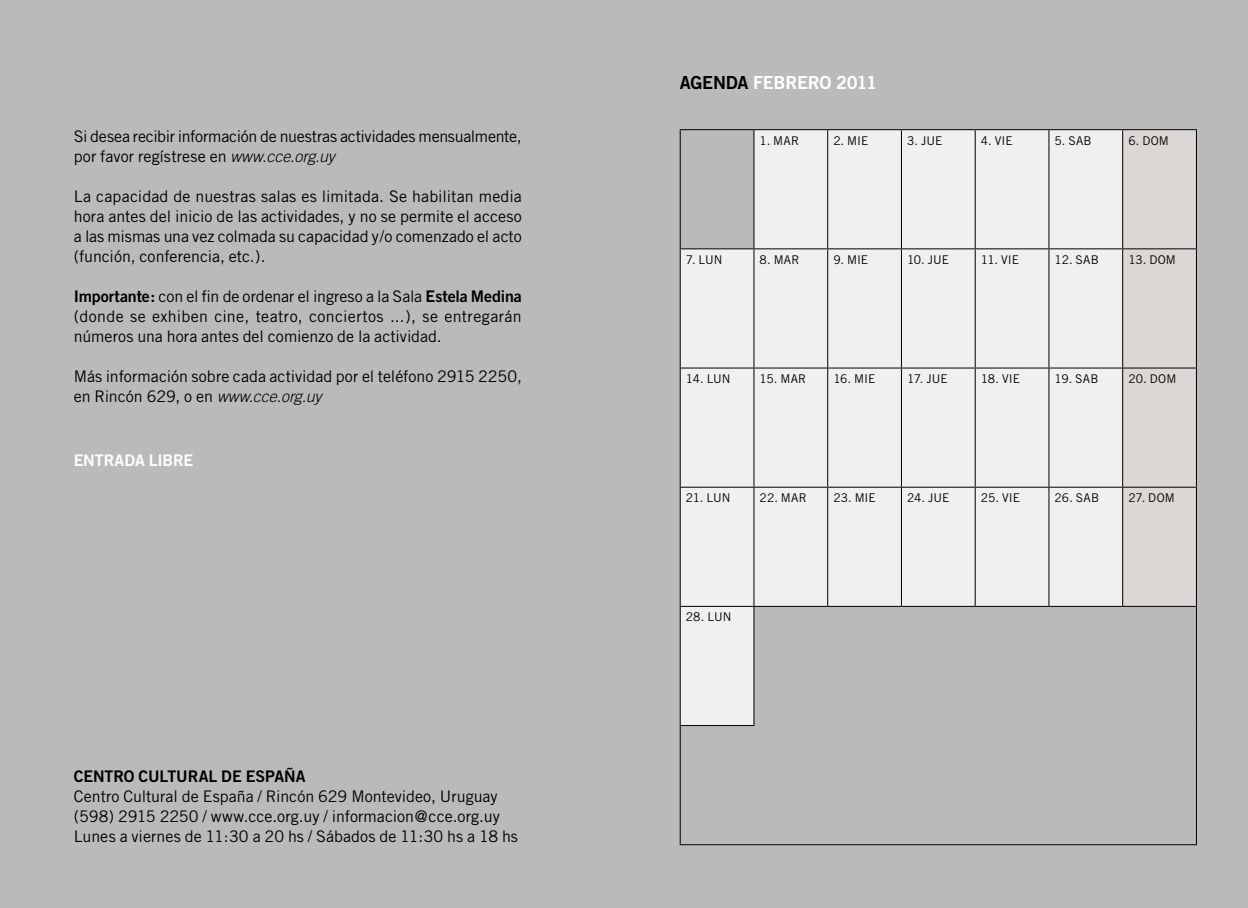
<style>
.page{position:relative;width:1248px;height:908px;background:#fff}
.page>*{position:absolute;margin:0;border:0;box-sizing:border-box;transform-origin:0 0}
.t1{font:18px "Trade Gothic Bold Two";letter-spacing:-.015em;color:#fff}
.t2{font:16px/20px "Trade Gothic";color:#000}
.t3{font:16px "Trade Gothic Bold Two";letter-spacing:-.005em;color:#000}
.t4{font:16px "Trade Gothic Bold Two";color:#fff}
.t5{font:12px "Trade Gothic";letter-spacing:-.005em;color:#000}
.s1{font-weight:300;font-style:italic}
.s2{font-family:"Trade Gothic Bold Two"}
.s3{color:#000}
</style>
<div class="page">
<div style="left:0;top:0;width:1247px;height:907px;background:#bababd"></div>
<svg style="left:680px;top:130px;width:442px;height:595px;fill:#f2f0ef"></svg>
<svg style="left:1123px;top:130px;width:72px;height:475px;background:#d6d1ce"></svg>
<hr style="left:1048px;top:248px;width:74px;height:1px;background:#000">
<hr style="left:679px;top:367px;width:75px;height:1px;background:#000">
<hr style="left:754px;top:248px;width:73px;height:1px;background:#000">
<hr style="left:754px;top:367px;width:73px;height:1px;background:#000">
<hr style="left:827px;top:248px;width:74px;height:1px;background:#000">
<hr style="left:827px;top:367px;width:74px;height:1px;background:#000">
<hr style="left:679px;top:129px;width:75px;height:1px;background:#000">
<hr style="left:754px;top:129px;width:73px;height:1px;background:#000">
<hr style="left:753px;top:130px;width:1px;height:118px;background:#000">
<hr style="left:827px;top:129px;width:74px;height:1px;background:#000">
<hr style="left:827px;top:130px;width:1px;height:118px;background:#000">
<hr style="left:901px;top:129px;width:74px;height:1px;background:#000">
<hr style="left:900px;top:130px;width:1px;height:118px;background:#000">
<hr style="left:975px;top:129px;width:73px;height:1px;background:#000">
<hr style="left:974px;top:130px;width:1px;height:118px;background:#000">
<hr style="left:1048px;top:129px;width:74px;height:1px;background:#000">
<hr style="left:1048px;top:130px;width:1px;height:118px;background:#000">
<hr style="left:1122px;top:129px;width:74px;height:1px;background:#000">
<hr style="left:1122px;top:130px;width:1px;height:118px;background:#000">
<hr style="left:1195px;top:130px;width:1px;height:118px;background:#000">
<hr style="left:679px;top:248px;width:75px;height:1px;background:#000">
<hr style="left:679px;top:249px;width:1px;height:118px;background:#000">
<hr style="left:753px;top:249px;width:1px;height:118px;background:#000">
<hr style="left:827px;top:249px;width:1px;height:118px;background:#000">
<hr style="left:900px;top:249px;width:1px;height:118px;background:#000">
<hr style="left:974px;top:249px;width:1px;height:118px;background:#000">
<hr style="left:1048px;top:249px;width:1px;height:118px;background:#000">
<hr style="left:1122px;top:248px;width:74px;height:1px;background:#000">
<hr style="left:1122px;top:249px;width:1px;height:118px;background:#000">
<hr style="left:1195px;top:249px;width:1px;height:118px;background:#000">
<hr style="left:679px;top:368px;width:1px;height:118px;background:#000">
<hr style="left:753px;top:368px;width:1px;height:118px;background:#000">
<hr style="left:827px;top:368px;width:1px;height:118px;background:#000">
<hr style="left:900px;top:368px;width:1px;height:118px;background:#000">
<hr style="left:974px;top:368px;width:1px;height:118px;background:#000">
<hr style="left:1048px;top:368px;width:1px;height:118px;background:#000">
<hr style="left:1122px;top:367px;width:74px;height:1px;background:#000">
<hr style="left:1122px;top:368px;width:1px;height:118px;background:#000">
<hr style="left:1195px;top:368px;width:1px;height:118px;background:#000">
<hr style="left:679px;top:486px;width:75px;height:1px;background:#000">
<hr style="left:679px;top:487px;width:1px;height:118px;background:#000">
<hr style="left:754px;top:486px;width:73px;height:1px;background:#000">
<hr style="left:753px;top:487px;width:1px;height:118px;background:#000">
<hr style="left:827px;top:486px;width:74px;height:1px;background:#000">
<hr style="left:827px;top:487px;width:1px;height:118px;background:#000">
<hr style="left:901px;top:486px;width:74px;height:1px;background:#000">
<hr style="left:900px;top:487px;width:1px;height:118px;background:#000">
<hr style="left:975px;top:486px;width:73px;height:1px;background:#000">
<hr style="left:974px;top:487px;width:1px;height:118px;background:#000">
<hr style="left:1048px;top:486px;width:74px;height:1px;background:#000">
<hr style="left:1048px;top:487px;width:1px;height:118px;background:#000">
<hr style="left:1122px;top:486px;width:74px;height:1px;background:#000">
<hr style="left:1122px;top:487px;width:1px;height:118px;background:#000">
<hr style="left:1195px;top:487px;width:1px;height:118px;background:#000">
<hr style="left:679px;top:605px;width:75px;height:1px;background:#000">
<hr style="left:679px;top:606px;width:1px;height:118px;background:#000">
<hr style="left:754px;top:605px;width:73px;height:1px;background:#000">
<hr style="left:753px;top:606px;width:1px;height:118px;background:#000">
<hr style="left:1122px;top:605px;width:74px;height:1px;background:#000">
<hr style="left:679px;top:724px;width:75px;height:1px;background:#000">
<hr style="left:679px;top:725px;width:1px;height:118px;background:#000">
<hr style="left:679px;top:130px;width:1px;height:118px;background:#000">
<hr style="left:901px;top:248px;width:74px;height:1px;background:#000">
<hr style="left:901px;top:367px;width:74px;height:1px;background:#000">
<hr style="left:975px;top:248px;width:73px;height:1px;background:#000">
<hr style="left:975px;top:367px;width:73px;height:1px;background:#000">
<hr style="left:1048px;top:367px;width:74px;height:1px;background:#000">
<hr style="left:827px;top:605px;width:74px;height:1px;background:#000">
<hr style="left:901px;top:605px;width:74px;height:1px;background:#000">
<hr style="left:975px;top:605px;width:73px;height:1px;background:#000">
<hr style="left:1048px;top:605px;width:74px;height:1px;background:#000">
<hr style="left:679px;top:843px;width:75px;height:1px;background:#000">
<hr style="left:754px;top:843px;width:73px;height:1px;background:#000">
<hr style="left:827px;top:843px;width:74px;height:1px;background:#000">
<hr style="left:901px;top:843px;width:74px;height:1px;background:#000">
<hr style="left:975px;top:843px;width:73px;height:1px;background:#000">
<hr style="left:1048px;top:843px;width:74px;height:1px;background:#000">
<hr style="left:1195px;top:725px;width:1px;height:118px;background:#000">
<hr style="left:1122px;top:843px;width:74px;height:1px;background:#000">
<hr style="left:1195px;top:606px;width:1px;height:119px;background:#000">
<p class="t2" style="left:74px;top:126px;width:449px">Si desea recibir información de nuestras actividades mensualmente, por favor regístrese en <span class="s1">www.cce.org.uy</span></p>
<p class="t2" style="left:74px;top:186px;width:449px;text-align:justify">La capacidad de nuestras salas es limitada. Se habilitan media hora antes del inicio de las actividades, y no se permite el acceso a las mismas una vez colmada su capacidad y/o comenzado el acto (función, conferencia, etc.).</p>
<p class="t2" style="left:74px;top:286px;width:449px;text-align:justify"><span class="s2">Importante:</span> con el fin de ordenar el ingreso a la Sala <span class="s2">Estela Medina </span>(donde se exhiben cine, teatro, conciertos ...), se entregarán números una hora antes del comienzo de la actividad.</p>
<p class="t2" style="left:74px;top:366px;width:449px">Más información sobre cada actividad por el teléfono 2915 2250, en R incón 629, o en <span class="s1">www.cce.org.uy</span></p>
<p class="t4" style="left:74px;top:450px;width:21px">Entrada</p>
<p class="t4" style="left:149px;top:450px;width:10px">libre</p>
<p class="t3" style="left:74px;top:766px;width:233px">CENTRO CULTURAL DE ESPAÑA</p>
<p class="t2" style="left:74px;top:785px;width:446px">Centro Cultural de España / R incón 629 Montevideo, U ruguay (598) 2915 2250 / www.cce.org.uy / informacion@cce.org.uy<br>Lunes a viernes de 11:30 a 20 hs / Sábados de 11:30 hs a 18 hs</p>
<p class="t1" style="left:679px;top:72px;width:199px"><span class="s3">AGENDA</span> FEBRERO 2011</p>
<p class="t5" style="left:759px;top:133px;width:32px">1. MAR</p>
<p class="t5" style="left:833px;top:133px;width:36px">2. MIE</p>
<p class="t5" style="left:907px;top:133px;width:37px">3. JUE</p>
<p class="t5" style="left:980px;top:133px;width:33px">4. VI E</p>
<p class="t5" style="left:1054px;top:133px;width:23px">5. SAB</p>
<p class="t5" style="left:1128px;top:133px;width:42px">6. DOM</p>
<p class="t5" style="left:685px;top:252px;width:28px">7. LUN</p>
<p class="t5" style="left:759px;top:252px;width:33px">8. MAR</p>
<p class="t5" style="left:833px;top:252px;width:36px">9. MIE</p>
<p class="t5" style="left:907px;top:252px;width:44px">10. JU E</p>
<p class="t5" style="left:980px;top:252px;width:40px">11. VIE</p>
<p class="t5" style="left:1054px;top:252px;width:30px">12. SAB</p>
<p class="t5" style="left:1128px;top:252px;width:49px">13. DOM</p>
<p class="t5" style="left:685px;top:371px;width:36px">14. LUN</p>
<p class="t5" style="left:759px;top:371px;width:40px">15. MAR</p>
<p class="t5" style="left:833px;top:371px;width:43px">16. MIE</p>
<p class="t5" style="left:907px;top:371px;width:42px">17. JU E</p>
<p class="t5" style="left:980px;top:371px;width:41px">18. VI E</p>
<p class="t5" style="left:1054px;top:371px;width:29px">19. SAB</p>
<p class="t5" style="left:1128px;top:371px;width:49px">20. DOM</p>
<p class="t5" style="left:685px;top:490px;width:36px">21. LUN</p>
<p class="t5" style="left:759px;top:490px;width:40px">22. MAR</p>
<p class="t5" style="left:833px;top:490px;width:44px">23. MIE</p>
<p class="t5" style="left:907px;top:490px;width:44px">24. JU E</p>
<p class="t5" style="left:980px;top:490px;width:41px">25. VI E</p>
<p class="t5" style="left:1054px;top:490px;width:30px">26. SAB</p>
<p class="t5" style="left:1128px;top:490px;width:48px">27. DO M</p>
<p class="t5" style="left:685px;top:609px;width:37px">28. LUN</p>
</div>
